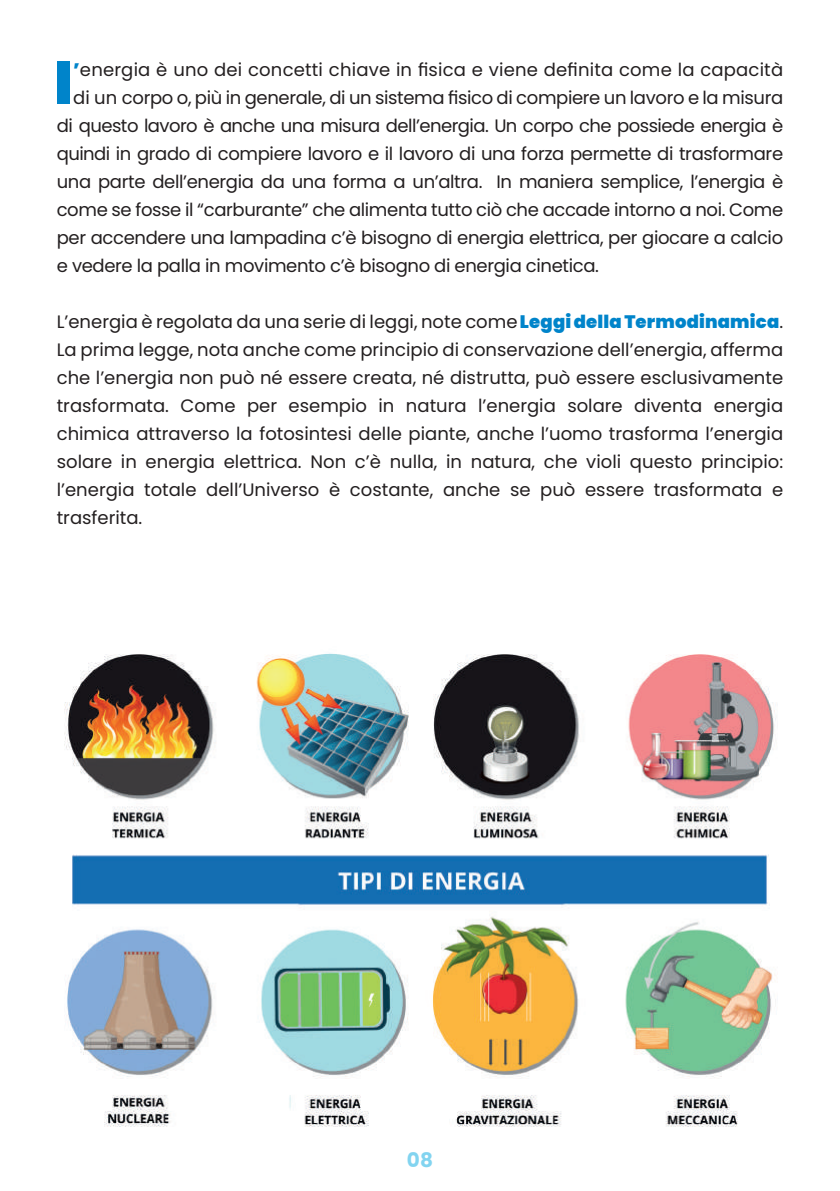
<style>
.page{position:relative;width:840px;height:1191px;background:#fff}
.page>*{position:absolute;margin:0;border:0;box-sizing:border-box;transform-origin:0 0}
.t1{font:900 57.6px "Poppins";color:#0084ca}
.t2{font:700 20px "Poppins";color:#82d4f0}
.t3{font:18px/28px "Poppins";letter-spacing:-.02em;color:#231f20;text-align:justify}
.t4{font:18px "Poppins";letter-spacing:.01em;color:#231f20}
.s1{font-weight:900;color:#0084ca}
</style>
<div class="page">
<img style="left:64px;top:653px;width:714px;height:474px">
<h1 class="t1" style="left:54px;top:50px;width:20px">l</h1>
<p class="t4" style="left:73px;top:59px;width:711px"><span class="s1">’</span>energia è uno dei concetti chiave in fisica e viene definita come la capacità</p>
<p class="t3" style="left:73px;top:83px;width:711px">di un corpo o, più in generale, di un sistema fisico di compiere un lavoro e la misura</p>
<p class="t3" style="left:57px;top:111px;width:727px">di questo lavoro è anche una misura dell’energia. Un corpo che possiede energia è</p>
<p class="t3" style="left:57px;top:139px;width:727px">quindi in grado di compiere lavoro e il lavoro di una forza permette di trasformare</p>
<p class="t3" style="left:57px;top:167px;width:727px">una parte dell’energia da una forma a un’altra. In maniera semplice, l’energia è</p>
<p class="t3" style="left:57px;top:195px;width:727px">come se fosse il “carburante” che alimenta tutto ciò che accade intorno a noi. Come</p>
<p class="t3" style="left:57px;top:223px;width:727px">per accendere una lampadina c’è bisogno di energia elettrica, per giocare a calcio</p>
<p class="t3" style="left:57px;top:251px;width:543px">e vedere la palla in movimento c’è bisogno di energia cinetica.</p>
<p class="t3" style="left:57px;top:307px;width:727px">L’energia è regolata da una serie di leggi, note come <span class="s1">Leggi della Termodinamica</span>.<br>La prima legge, nota anche come principio di conservazione dell’energia, afferma che l’energia non può né essere creata, né distrutta, può essere esclusivamente trasformata. Come per esempio in natura l’energia solare diventa energia chimica attraverso la fotosintesi delle piante, anche l’uomo trasforma l’energia solare in energia elettrica. Non c’è nulla, in natura, che violi questo principio: l’energia totale dell’Universo è costante, anche se può essere trasformata e trasferita.</p>
<p class="t2" style="left:407px;top:1148px;width:27px">08</p>
</div>
